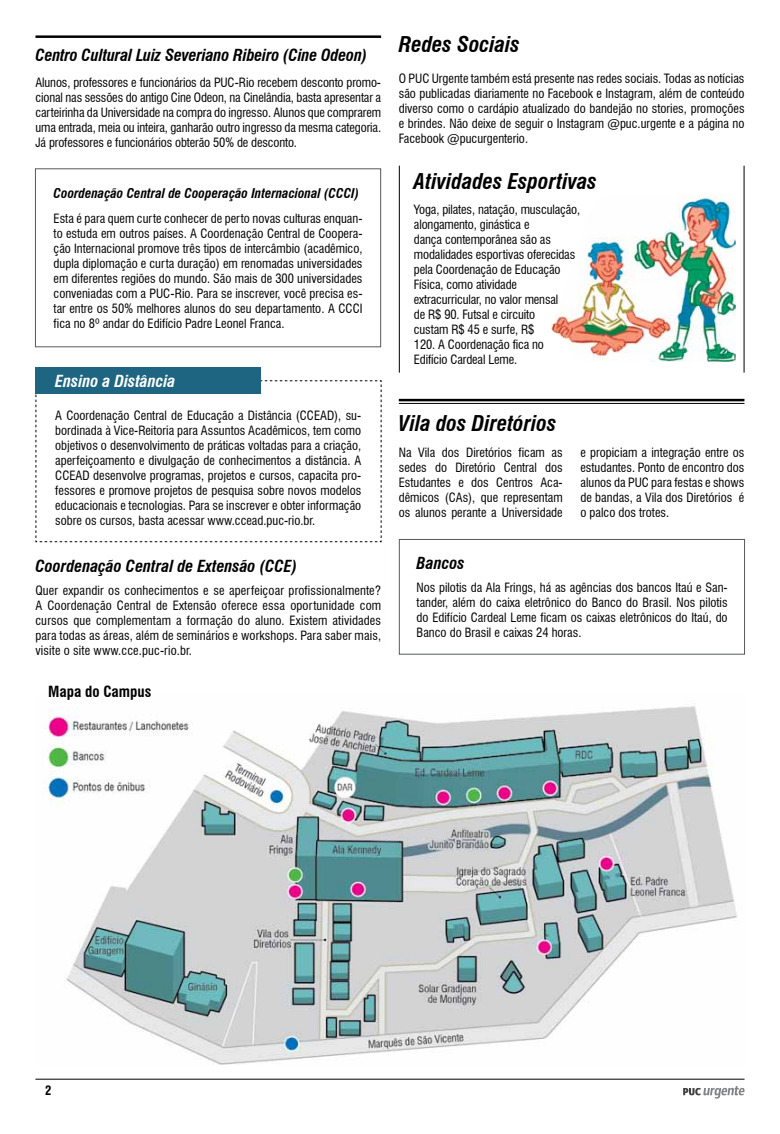
<style>
.page{position:relative;width:780px;height:1134px;background:#fff}
.page>*{position:absolute;margin:0;border:0;box-sizing:border-box;transform-origin:0 0}
.t1{font:italic 700 condensed 21.25px "Swiss 721 BT";color:#000}
.t2{font:italic 700 condensed 16.25px "Swiss 721 BT";letter-spacing:-.01em;color:#000}
.t3{font:italic 700 condensed 16.25px "Swiss 721 BT";color:#fff}
.t4{font:700 condensed 15px "Swiss 721 BT";color:#000}
.t5{font:italic 700 condensed 13.12px "Swiss 721 BT";color:#000}
.t6{font:condensed 12.5px/15px "Swiss 721 BT";color:#000;text-align:justify}
.t7{font:700 condensed 12.5px "Swiss 721 BT";color:#000}
</style>
<div class="page">
<hr style="left:35px;top:1079px;width:709px;height:1px;background:#000">
<svg style="left:683px;top:1086px;width:61px;height:12px"></svg>
<img style="left:550px;top:195px;width:185px;height:167px">
<hr style="left:399px;top:166px;width:1px;height:207px;background:#000">
<hr style="left:743px;top:166px;width:1px;height:207px;background:#000">
<hr style="left:35px;top:35px;width:346px;height:3px;background:#000">
<div style="left:35px;top:168px;width:346px;height:179px;border:1px solid #58595b"></div>
<svg style="left:35px;top:380px;width:347px;height:163px"></svg>
<div style="left:35px;top:368px;width:225px;height:26px;background:#1e6582"></div>
<hr style="left:399px;top:399px;width:345px;height:2px;background:#000">
<hr style="left:399px;top:403px;width:345px;height:1px;background:#000">
<div style="left:399px;top:539px;width:346px;height:116px;border:1px solid #58595b"></div>
<img style="left:45px;top:706px;width:693px;height:358px">
<h2 class="t2" style="left:35px;top:46px;width:333px">Centro Cultural Luiz Severiano Ribeiro (Cine Odeon)</h2>
<p class="t6" style="left:35px;top:75px;width:347px">Alunos, professores e funcionários da PUC-Rio recebem desconto promo&shy;cional nas sessões do antigo Cine Odeon, na Cinelândia, basta apresentar a carteirinha da Universidade na compra do ingresso. Alunos que comprarem uma entrada, meia ou inteira, ganharão outro ingresso da mesma categoria.<br>Já professores e funcionários obterão 50% de desconto.</p>
<p class="t5" style="left:54px;top:186px;width:307px">Coordenação Central de Cooperação Internacional (CCCI)</p>
<p class="t6" style="left:54px;top:211px;width:310px">Esta é para quem curte conhecer de perto novas culturas enquan&shy;to estuda em outros países. A Coordenação Central de Coopera&shy;ção Internacional promove três tipos de intercâmbio (acadêmico, dupla diplomação e curta duração) em renomadas universidades em diferentes regiões do mundo. São mais de 300 universidades conveniadas com a PUC-Rio. Para se inscrever, você precisa es&shy;tar entre os 50% melhores alunos do seu departamento. A CCCI fica no 8º andar do Edifício Padre Leonel Franca.</p>
<h2 class="t3" style="left:55px;top:371px;width:122px">Ensino a Distância</h2>
<p class="t6" style="left:55px;top:408px;width:307px">A Coordenação Central de Educação a Distância (CCEAD), su&shy;bordinada à Vice-Reitoria para Assuntos Acadêmicos, tem como objetivos o desenvolvimento de práticas voltadas para a criação, aperfeiçoamento e divulgação de conhecimentos a distância. A CCEAD desenvolve programas, projetos e cursos, capacita pro&shy;fessores e promove projetos de pesquisa sobre novos modelos educacionais e tecnologias. Para se inscrever e obter informação sobre os cursos, basta acessar www.ccead.puc-rio.br.</p>
<h2 class="t2" style="left:35px;top:557px;width:263px">Coordenação Central de Extensão (CCE)</h2>
<p class="t6" style="left:35px;top:583px;width:347px">Quer expandir os conhecimentos e se aperfeiçoar profissionalmente?<br>A Coordenação Central de Extensão oferece essa oportunidade com cursos que complementam a formação do aluno. Existem atividades para todas as áreas, além de seminários e workshops. Para saber mais, visite o site www.cce.puc-rio.br.</p>
<p class="t4" style="left:48px;top:683px;width:105px">Mapa do Campus</p>
<h1 class="t1" style="left:399px;top:31px;width:122px">Redes Sociais</h1>
<p class="t6" style="left:399px;top:71px;width:347px">O PUC Urgente também está presente nas redes sociais. Todas as notícias são publicadas diariamente no Facebook e Instagram, além de conteúdo diverso como o cardápio atualizado do bandejão no stories, promoções e brindes. Não deixe de seguir o Instagram @puc.urgente e a página no Facebook @pucurgenterio.</p>
<h1 class="t1" style="left:414px;top:169px;width:184px">Atividades Esportivas</h1>
<p class="t6" style="left:414px;top:202px;width:168px;text-align:left">Yoga, pilates, natação, musculação, alongamento, ginástica e<br>dança contemporânea são as modalidades esportivas oferecidas pela Coordenação de Educação<br>Física, como atividade extracurricular, no valor mensal<br>de R$ 90. Futsal e circuito<br>custam R$ 45 e surfe, R$<br>120. A Coordenação fica no<br>Edifício Cardeal Leme.</p>
<h1 class="t1" style="left:398px;top:410px;width:159px">Vila dos Diretórios</h1>
<p class="t6" style="left:399px;top:445px;width:165px">Na Vila dos Diretórios ficam as sedes do Diretório Central dos Estudantes e dos Centros Aca&shy;dêmicos (CAs), que representam os alunos perante a Universidade</p>
<p class="t6" style="left:580px;top:445px;width:165px">e propiciam a integração entre os estudantes. Ponto de encontro dos alunos da PUC para festas e shows de bandas, a Vila dos Diretórios é o palco dos trotes.</p>
<h2 class="t2" style="left:416px;top:553px;width:49px">Bancos</h2>
<p class="t6" style="left:416px;top:579px;width:312px">Nos pilotis da Ala Frings, há as agências dos bancos Itaú e San&shy;tander, além do caixa eletrônico do Banco do Brasil. Nos pilotis do Edifício Cardeal Leme ficam os caixas eletrônicos do Itaú, do Banco do Brasil e caixas 24 horas.</p>
<p class="t7" style="left:45px;top:1083px;width:8px">2</p>
</div>
